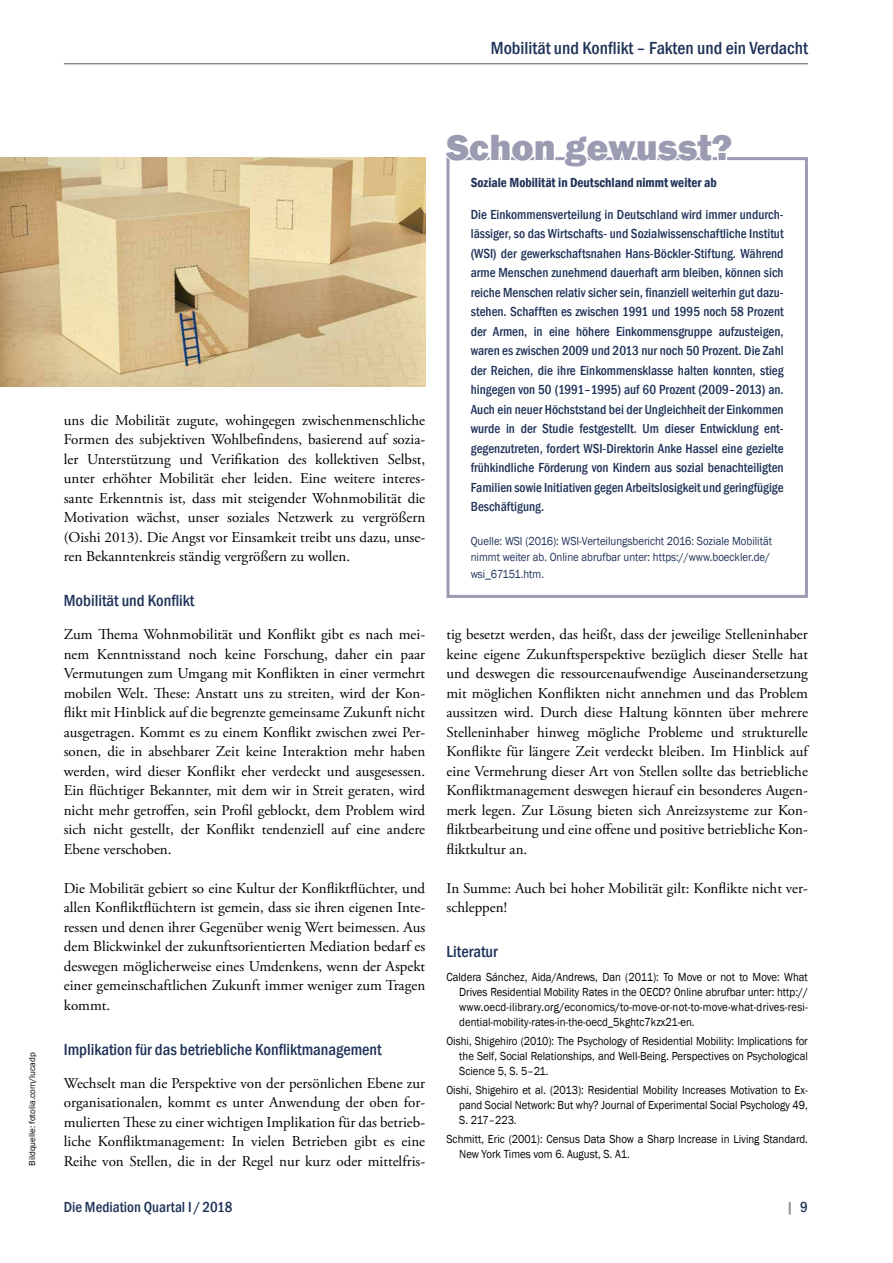
<style>
.page{position:relative;width:893px;height:1263px;background:#fff}
.page>*{position:absolute;margin:0;border:0;box-sizing:border-box;transform-origin:0 0}
.t1{font:800 37.5px "Franklin Gothic";color:#9b9bb1}
.t2{font:500 condensed 18px "Franklin Gothic";color:#1e3258}
.t3{font:500 condensed 16.5px "Franklin Gothic";color:#1e3258}
.t4{font:15px/19.5px "Adobe Garamond Pro";color:#000;text-align:justify}
.t5{font:500 condensed 15px "Franklin Gothic";color:#1e3258}
.t6{font:500 condensed 15px "Franklin Gothic";color:#868786}
.t7{font:500 condensed 13.5px/19.5px "Franklin Gothic";color:#1e3258;text-align:justify}
.t8{font:600 condensed 13.5px "Franklin Gothic";color:#1e3258}
.t9{font:12px/15px "Franklin Gothic";color:#000;text-align:justify;scale:.9 1}
.t10{font:12px/16.5px "Franklin Gothic";color:#1e3258;scale:.9 1}
.t11{font:9px "Franklin Gothic";color:#000}
.s1{color:#1e3258}
</style>
<div class="page">
<hr style="left:64px;top:63px;width:744px;height:1px;background:#565655">
<div style="left:446px;top:157px;width:362px;height:441px;border:3px solid #9b9bb1"></div>
<svg style="left:446px;top:157px;width:289px;height:12px"></svg>
<img style="left:0;top:157px;width:425px;height:230px">
<p class="t2" style="left:491px;top:36px;width:319px">Mobilität und Konflikt – Fakten und ein Verdacht</p>
<p class="t11" style="left:26px;top:1166px;width:115px;rotate:-90deg">Bildquelle: fotolia.com/lucadp</p>
<p class="t4" style="left:64px;top:411px;width:363px">uns die Mobilität zugute, wohingegen zwischenmenschliche Formen des subjektiven Wohlbefindens, basierend auf sozia&shy;ler Unterstützung und Verifikation des kollektiven Selbst, unter erhöhter Mobilität eher leiden. Eine weitere interes&shy;sante Erkenntnis ist, dass mit steigender Wohnmobilität die Motivation wächst, unser soziales Netzwerk zu vergrößern (Oishi 2013). Die Angst vor Einsamkeit treibt uns dazu, unse&shy;ren Bekanntenkreis ständig vergrößern zu wollen.</p>
<p class="t3" style="left:64px;top:590px;width:132px">Mobilität und Konflikt</p>
<p class="t4" style="left:64px;top:625px;width:363px">Zum Thema Wohnmobilität und Konflikt gibt es nach mei&shy;nem Kenntnisstand noch keine Forschung, daher ein paar Vermutungen zum Umgang mit Konflikten in einer vermehrt mobilen Welt. These: Anstatt uns zu streiten, wird der Kon&shy;flikt mit Hinblick auf die begrenzte gemeinsame Zukunft nicht ausgetragen. Kommt es zu einem Konflikt zwischen zwei Per&shy;sonen, die in absehbarer Zeit keine Interaktion mehr haben werden, wird dieser Konflikt eher verdeckt und ausgesessen.<br>Ein flüchtiger Bekannter, mit dem wir in Streit geraten, wird nicht mehr getroffen, sein Profil geblockt, dem Problem wird sich nicht gestellt, der Konflikt tendenziell auf eine andere Ebene verschoben.</p>
<p class="t4" style="left:64px;top:879px;width:363px">Die Mobilität gebiert so eine Kultur der Konfliktflüchter, und allen Konfliktflüchtern ist gemein, dass sie ihren eigenen Inte&shy;ressen und denen ihrer Gegenüber wenig Wert beimessen. Aus dem Blickwinkel der zukunftsorientierten Mediation bedarf es deswegen möglicherweise eines Umdenkens, wenn der Aspekt einer gemeinschaftlichen Zukunft immer weniger zum Tragen kommt.</p>
<p class="t3" style="left:64px;top:1038px;width:319px">Implikation für das betriebliche Konfliktmanagement</p>
<p class="t4" style="left:64px;top:1074px;width:363px">Wechselt man die Perspektive von der persönlichen Ebene zur organisationalen, kommt es unter Anwendung der oben for&shy;mulierten These zu einer wichtigen Implikation für das betrieb&shy;liche Konfliktmanagement: In vielen Betrieben gibt es eine Reihe von Stellen, die in der Regel nur kurz oder mittelfris-</p>
<h1 class="t1" style="left:446px;top:123px;width:287px">Schon gewusst?</h1>
<p class="t8" style="left:471px;top:173px;width:247px">Soziale Mobilität in Deutschland nimmt weiter ab</p>
<p class="t7" style="left:471px;top:204px;width:314px">Die Einkommensverteilung in Deutschland wird immer undurch&shy;lässiger, so das Wirtschafts- und Sozialwissenschaftliche Institut (WSI) der gewerkschaftsnahen Hans-Böckler-Stiftung. Während arme Menschen zunehmend dauerhaft arm bleiben, können sich reiche Menschen relativ sicher sein, finanziell weiterhin gut dazu&shy;stehen. Schafften es zwischen 1991 und 1995 noch 58 Prozent der Armen, in eine höhere Einkommensgruppe aufzusteigen, waren es zwischen 2009 und 2013 nur noch 50 Prozent. Die Zahl der Reichen, die ihre Einkommensklasse halten konnten, stieg hingegen von 50 (1991–1995) auf 60 Prozent (2009–2013) an.<br>Auch ein neuer Höchststand bei der Ungleichheit der Einkommen wurde in der Studie festgestellt. Um dieser Entwicklung ent&shy;gegenzutreten, fordert WSI-Direktorin Anke Hassel eine gezielte frühkindliche Förderung von Kindern aus sozial benachteiligten Familien sowie Initiativen gegen Arbeitslosigkeit und geringfügige Beschäftigung.</p>
<p class="t10" style="left:471px;top:533px;width:336px">Quelle: WSI (2016): WSI-Verteilungsbericht 2016: Soziale Mobilität nimmt weiter ab. Online abrufbar unter: https://www.boeckler.de/ wsi_67151.htm.</p>
<p class="t4" style="left:446px;top:625px;width:363px">tig besetzt werden, das heißt, dass der jeweilige Stelleninhaber keine eigene Zukunftsperspektive bezüglich dieser Stelle hat und deswegen die ressourcenaufwendige Auseinandersetzung mit möglichen Konflikten nicht annehmen und das Problem aussitzen wird. Durch diese Haltung könnten über mehrere Stelleninhaber hinweg mögliche Probleme und strukturelle Konflikte für längere Zeit verdeckt bleiben. Im Hinblick auf eine Vermehrung dieser Art von Stellen sollte das betriebliche Konfliktmanagement deswegen hierauf ein besonderes Augen&shy;merk legen. Zur Lösung bieten sich Anreizsysteme zur Kon&shy;fliktbearbeitung und eine offene und positive betriebliche Kon&shy;fliktkultur an.</p>
<p class="t4" style="left:446px;top:879px;width:363px">In Summe: Auch bei hoher Mobilität gilt: Konflikte nicht ver&shy;schleppen!</p>
<p class="t3" style="left:446px;top:941px;width:53px">Literatur</p>
<p class="t9" style="left:459px;top:969px;width:389px;text-indent:-13px">Caldera Sánchez, Aida/Andrews, Dan (2011): To Move or not to Move: What Drives Residential Mobility Rates in the OECD? Online abrufbar unter: http:// www.oecd-ilibrary.org/economics/to-move-or-not-to-move-what-drives-resi&shy;dential-mobility-rates-in-the-oecd_5kghtc7kzx21-en.</p>
<p class="t9" style="left:459px;top:1034px;width:389px;text-indent:-13px">Oishi, Shigehiro (2010): The Psychology of Residential Mobility: Implications for the Self, Social Relationships, and Well-Being. Perspectives on Psychological Science 5, S. 5–21.</p>
<p class="t9" style="left:459px;top:1083px;width:389px;text-indent:-13px">Oishi, Shigehiro et al. (2013): Residential Mobility Increases Motivation to Ex&shy;pand Social Network: But why? Journal of Experimental Social Psychology 49, S. 217–223.</p>
<p class="t9" style="left:459px;top:1132px;width:389px;text-indent:-13px">Schmitt, Eric (2001): Census Data Show a Sharp Increase in Living Standard.<br>New York Times vom 6. August, S. A1.</p>
<p class="t5" style="left:64px;top:1197px;width:170px">Die Mediation Quartal I /2018</p>
<p class="t6" style="left:786px;top:1197px;width:23px">| <span class="s1">9</span></p>
</div>
